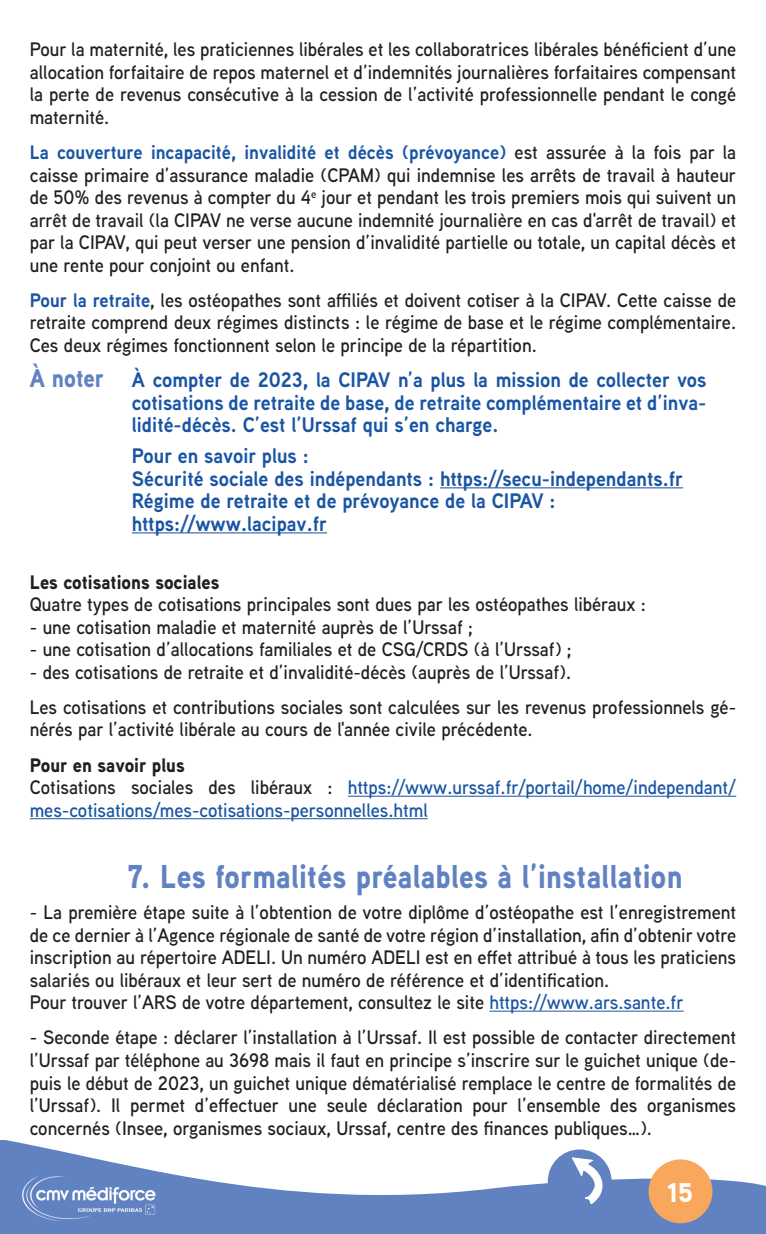
<style>
.page{position:relative;width:766px;height:1234px;background:#fff}
.page>*{position:absolute;margin:0;border:0;box-sizing:border-box;transform-origin:0 0}
.t1{font:900 33px "Aaux Next";letter-spacing:.01em;color:#6182c2;scale:.9 1}
.t2{font:900 27px "Aaux Next";color:#fff}
.t3{font:700 21px/22.5px "Aaux Next";color:#1a55a4;text-align:justify;scale:.95 1}
.t4{font:600 19.5px/22.5px "Aaux Next";color:#231f20;text-align:justify;scale:.95 1}
.t5{font:600 19.5px/22.5px "Aaux Next";color:#1a55a4;scale:.95 1}
.t6{font:900 19.5px "Aaux Next";color:#231f20;scale:.95 1}
.s1{font-weight:700;color:#1a55a4}
.s2{font-weight:900;font-size:25.5px;color:#6182c2}
.s3{font-weight:900;color:#231f20}
.s4{color:#231f20}
.s5{color:#1a55a4}
</style>
<div class="page">
<svg style="left:0;top:1140px;width:765px;height:93px;fill:#6182c1"></svg>
<div style="left:547px;top:1149px;width:64px;height:63px;background:#6182c1;border-radius:50%"></div>
<div style="left:648px;top:1159px;width:64px;height:63px;background:#f9a75d;border-radius:50%"></div>
<svg style="left:572px;top:1156px;width:37px;height:51px"></svg>
<img style="left:15px;top:1171px;width:148px;height:53px">
<hr style="left:440px;top:487px;width:243px;height:1px;background:#1a55a4">
<hr style="left:132px;top:532px;width:195px;height:1px;background:#1a55a4">
<hr style="left:348px;top:795px;width:388px;height:1px;background:#1a55a4">
<hr style="left:30px;top:818px;width:397px;height:1px;background:#1a55a4">
<hr style="left:489px;top:1010px;width:194px;height:1px;background:#1a55a4">
<p class="t4" style="left:30px;top:38px;width:745px">Pour la maternité, les praticiennes libérales et les collaboratrices libérales bénéficient d’une allocation forfaitaire de repos maternel et d’indemnités journalières forfaitaires compensant la perte de revenus consécutive à la cession de l’activité professionnelle pendant le congé maternité.</p>
<p class="t4" style="left:30px;top:140px;width:745px"><span class="s1">La couverture incapacité, invalidité et décès (prévoyance)</span> est assurée à la fois par la caisse primaire d’assurance maladie (CPAM) qui indemnise les arrêts de travail à hauteur de 50% des revenus à compter du 4<sup>e</sup> jour et pendant les trois premiers mois qui suivent un arrêt de travail (la CIPAV ne verse aucune indemnité journalière en cas d'arrêt de travail) et par la CIPAV, qui peut verser une pension d’invalidité partielle ou totale, un capital décès et une rente pour conjoint ou enfant.</p>
<p class="t4" style="left:30px;top:288px;width:744px"><span class="s1">Pour la retraite</span>, les ostéopathes sont affiliés et doivent cotiser à la CIPAV. Cette caisse de retraite comprend deux régimes distincts : le régime de base et le régime complémentaire.<br>Ces deux régimes fonctionnent selon le principe de la répartition.</p>
<p class="t3" style="left:132px;top:368px;width:606px;text-indent:-102px"><span class="s2">À noter</span> À compter de 2023, la CIPAV n’a plus la mission de collecter vos cotisations de retraite de base, de retraite complémentaire et d’inva&shy;lidité-décès. C’est l’Urssaf qui s’en charge.</p>
<p class="t3" style="left:132px;top:444px;width:581px;text-align:left">Pour en savoir plus :<br>Sécurité sociale des indépendants : https://secu-independants.fr Régime de retraite et de prévoyance de la CIPAV : https://www.lacipav.fr</p>
<p class="t6" style="left:30px;top:567px;width:201px">Les cotisations sociales</p>
<p class="t4" style="left:30px;top:592px;width:650px">Quatre types de cotisations principales sont dues par les ostéopathes libéraux :</p>
<p class="t4" style="left:30px;top:615px;width:468px">- une cotisation maladie et maternité auprès de l’Urssaf ;</p>
<p class="t4" style="left:30px;top:637px;width:571px">- une cotisation d’allocations familiales et de CSG/CRDS (à l’Urssaf) ;</p>
<p class="t4" style="left:30px;top:653px;width:744px;line-height:35.2px">- des cotisations de retraite et d’invalidité-décès (auprès de l’Urssaf).<br>Les cotisations et contributions sociales sont calculées sur les revenus professionnels gé-</p>
<p class="t4" style="left:30px;top:717px;width:530px">nérés par l’activité libérale au cours de l'année civile précédente.</p>
<p class="t5" style="left:30px;top:753px;width:744px"><span class="s3">Pour en savoir plus<br></span><span class="s4">Cotisations sociales des libéraux :</span> https://www.urssaf.fr/portail/home/independant/ mes-cotisations/mes-cotisations-personnelles.html</p>
<h1 class="t1" style="left:128px;top:852px;width:617px">7. Les formalités préalables à l’installation</h1>
<p class="t4" style="left:30px;top:900px;width:745px;text-align:left">- La première étape suite à l’obtention de votre diplôme d’ostéopathe est l’enregistrement de ce dernier à l’Agence régionale de santé de votre région d’installation, afin d’obtenir votre inscription au répertoire ADELI. Un numéro ADELI est en effet attribué à tous les praticiens salariés ou libéraux et leur sert de numéro de référence et d’identification.<br>Pour trouver l’ARS de votre département, consultez le site <span class="s5">https://www.ars.sante.fr</span></p>
<p class="t4" style="left:30px;top:1025px;width:745px">- Seconde étape : déclarer l’installation à l’Urssaf. Il est possible de contacter directement l’Urssaf par téléphone au 3698 mais il faut en principe s’inscrire sur le guichet unique (de&shy;puis le début de 2023, un guichet unique dématérialisé remplace le centre de formalités de l’Urssaf). Il permet d’effectuer une seule déclaration pour l’ensemble des organismes concernés (Insee, organismes sociaux, Urssaf, centre des finances publiques…).</p>
<h2 class="t2" style="left:667px;top:1172px;width:27px">15</h2>
</div>
